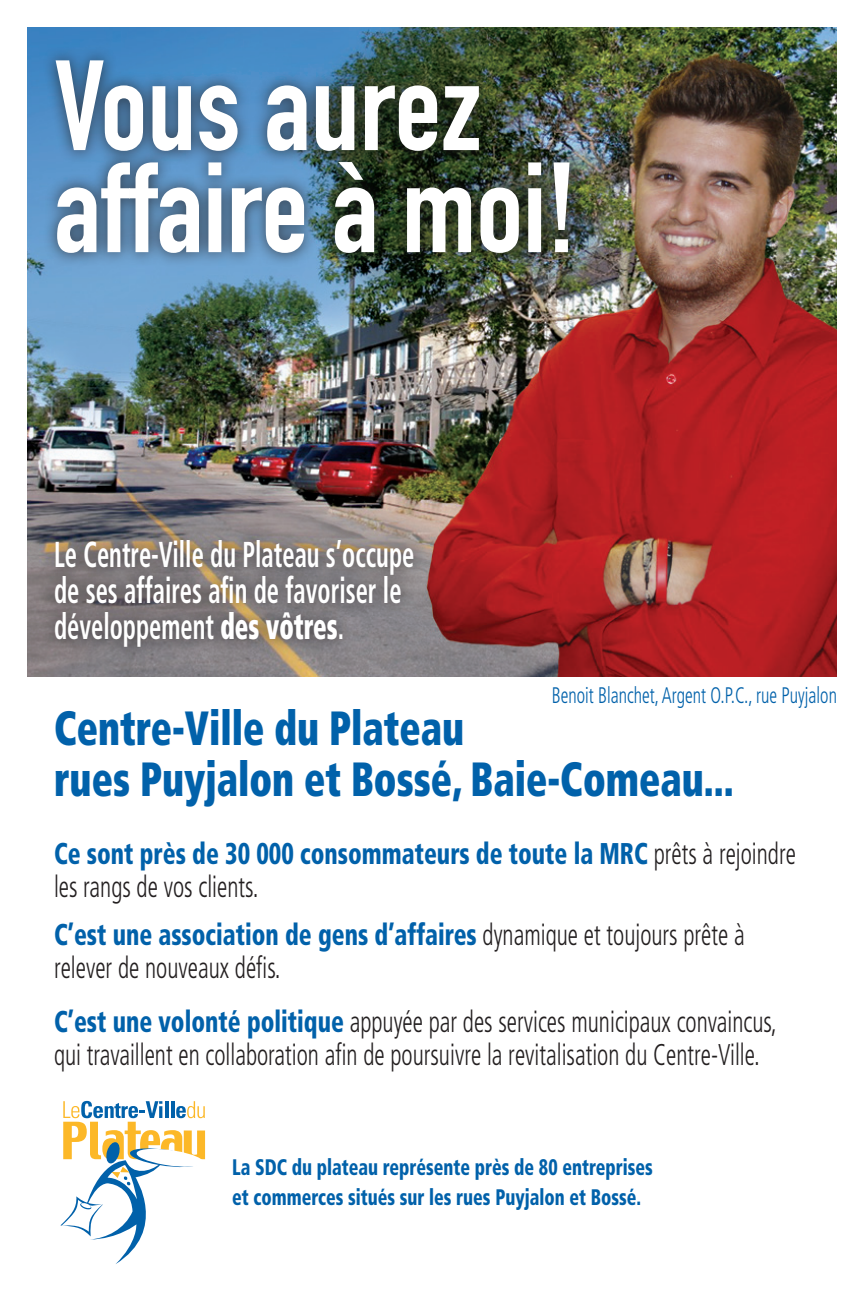
<style>
.page{position:relative;width:864px;height:1296px;background:#fff}
.page>*{position:absolute;margin:0;border:0;box-sizing:border-box;transform-origin:0 0}
.t1{font:700 126px/102px "DIN Condensed";color:#fff}
.t2{font:900 condensed 48px/51px "Frutiger";color:#0161aa;scale:.8 1}
.t3{font:700 condensed 36px/36px "Frutiger";color:#fff;scale:.68 1}
.t4{font:300 condensed 30px/33px "Frutiger";color:#231f20;scale:.8 1}
.t5{font:900 condensed 30px/33px "Frutiger";color:#0161aa;scale:.8 1}
.t6{font:900 condensed 22.5px/30px "Frutiger";color:#0161aa;scale:.8 1}
.t7{font:300 condensed 22.5px "Frutiger";color:#0161aa;scale:.8 1}
.s1{font-weight:900}
.s2{font-weight:300;color:#231f20}
.s3{font-weight:900;color:#0161aa}
</style>
<div class="page">
<img style="left:27px;top:27px;width:810px;height:649px">
<div style="left:41px;top:45px;width:544px;height:223px;background:#231f20;opacity:.75"></div>
<div style="left:40px;top:526px;width:388px;height:135px;background:#231f20;opacity:.75"></div>
<svg style="left:60px;top:1101px;width:145px;height:163px"></svg>
<h1 class="t1" style="left:54px;top:56px;width:524px">Vous aurez affaire à moi!</h1>
<p class="t3" style="left:54px;top:537px;width:532px">Le Centre-Ville du Plateau s’occupe de ses affaires afin de favoriser le développement <span class="s1">des vôtres</span>.</p>
<p class="t7" style="left:552px;top:682px;width:358px">Benoit Blanchet, Argent O.P.C., rue Puyjalon</p>
<h2 class="t2" style="left:54px;top:702px;width:851px">Centre-Ville du Plateau<br>rues Puyjalon et Bossé, Baie-Comeau...</h2>
<p class="t5" style="left:54px;top:837px;width:929px">Ce sont près de 30 000 consommateurs de toute la MRC <span class="s2">prêts à rejoindre les rangs de vos clients.</span></p>
<p class="t4" style="left:54px;top:919px;width:865px"><span class="s3">C’est une association de gens d’affaires</span> dynamique et toujours prête à relever de nouveaux défis.</p>
<p class="t4" style="left:54px;top:1006px;width:905px"><span class="s3">C’est une volonté politique</span> appuyée par des services municipaux convaincus, qui travaillent en collaboration afin de poursuivre la revitalisation du Centre-Ville.</p>
<p class="t6" style="left:232px;top:1152px;width:527px">La SDC du plateau représente près de 80 entreprises et commerces situés sur les rues Puyjalon et Bossé.</p>
</div>
